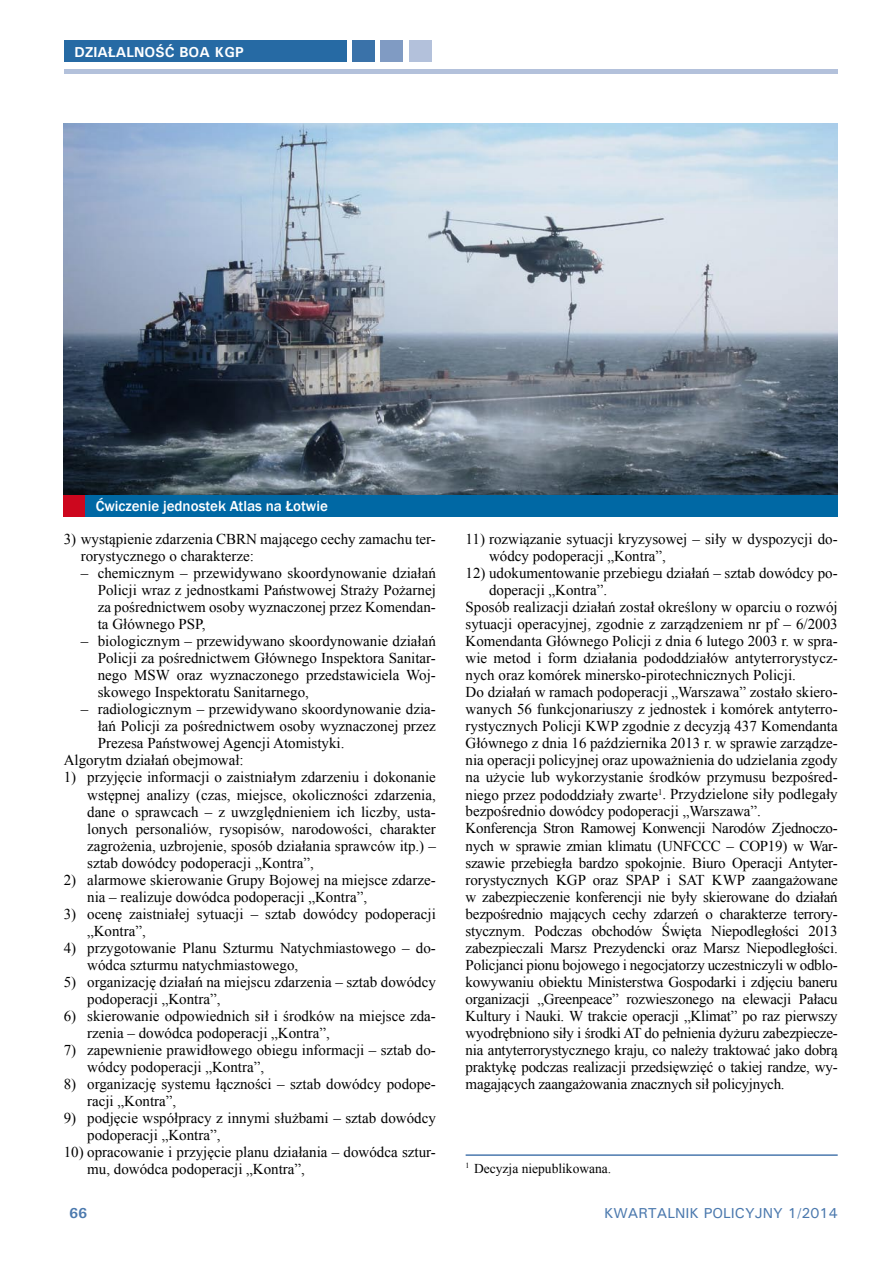
<style>
.page{position:relative;width:893px;height:1263px;background:#fff}
.page>*{position:absolute;margin:0;border:0;box-sizing:border-box;transform-origin:0 0}
.t1{font:15px/17px "Times New Roman";color:#000}
.t2{font:15px "Times New Roman";letter-spacing:-.02em;color:#000}
.t3{font:500 15px "Franklin Gothic";color:#fff}
.t4{font:500 14.4px "Univers";color:#4b79ae}
.t5{font:700 14.4px "Univers";color:#fff}
.t6{font:700 14.4px "Univers";color:#4b79ae}
.t7{font:13.5px "Times New Roman";color:#000}
</style>
<div class="page">
<hr style="left:64px;top:70px;width:774px;height:4px;background:#b3c1db">
<div style="left:64px;top:41px;width:283px;height:21px;background:#266aa4"></div>
<div style="left:352px;top:41px;width:23px;height:21px;background:#3a72a9"></div>
<div style="left:380px;top:41px;width:23px;height:21px;background:#809bc3"></div>
<div style="left:409px;top:41px;width:23px;height:21px;background:#b3c1db"></div>
<hr style="left:466px;top:1154px;width:372px;height:2px;background:#4b79ae">
<img style="left:64px;top:123px;width:774px;height:372px">
<div style="left:64px;top:495px;width:774px;height:21px;background:#0068a4"></div>
<div style="left:64px;top:495px;width:21px;height:21px;background:#cd071e"></div>
<p class="t5" style="left:74px;top:43px;width:171px">DZIAŁALNOŚĆ BOA KGP</p>
<p class="t3" style="left:96px;top:497px;width:234px">Ćwiczenie jednostek Atlas na Łotwie</p>
<p class="t1" style="left:81px;top:531px;width:357px;text-indent:-17px">3) wystąpienie zdarzenia CBRN mającego cechy zamachu ter&shy;rorystycznego o charakterze:</p>
<p class="t1" style="left:98px;top:565px;width:340px;text-align:justify;text-indent:-17px">– chemicznym – przewidywano skoordynowanie działań Policji wraz z jednostkami Państwowej Straży Pożarnej za pośrednictwem osoby wyznaczonej przez Komendan&shy;ta Głównego PSP,</p>
<p class="t1" style="left:98px;top:633px;width:340px;text-align:justify;text-indent:-17px">– biologicznym – przewidywano skoordynowanie działań Policji za pośrednictwem Głównego Inspektora Sanitar&shy;nego MSW oraz wyznaczonego przedstawiciela Woj&shy;skowego Inspektoratu Sanitarnego,</p>
<p class="t1" style="left:81px;top:701px;width:357px">– radiologicznym – przewidywano skoordynowanie dzia-</p>
<p class="t1" style="left:98px;top:718px;width:340px">łań Policji za pośrednictwem osoby wyznaczonej przez</p>
<p class="t1" style="left:98px;top:735px;width:248px">Prezesa Państwowej Agencji Atomistyki.</p>
<p class="t1" style="left:64px;top:752px;width:181px">Algorytm działań obejmował:</p>
<p class="t1" style="left:87px;top:769px;width:350px;text-align:justify;text-indent:-23px">1) przyjęcie informacji o zaistniałym zdarzeniu i dokonanie wstępnej analizy (czas, miejsce, okoliczności zdarzenia, dane o sprawcach – z uwzględnieniem ich liczby, usta&shy;lonych personaliów, rysopisów, narodowości, charakter zagrożenia, uzbrojenie, sposób działania sprawców itp.) – sztab dowódcy podoperacji „Kontra”,</p>
<p class="t1" style="left:87px;top:871px;width:350px;text-indent:-23px">2) alarmowe skierowanie Grupy Bojowej na miejsce zdarze&shy;nia – realizuje dowódca podoperacji „Kontra”,</p>
<p class="t1" style="left:87px;top:905px;width:350px;text-indent:-23px">3) ocenę zaistniałej sytuacji – sztab dowódcy podoperacji „Kontra”,</p>
<p class="t1" style="left:87px;top:939px;width:350px;text-indent:-23px">4) przygotowanie Planu Szturmu Natychmiastowego – do&shy;wódca szturmu natychmiastowego,</p>
<p class="t1" style="left:87px;top:973px;width:350px;text-indent:-23px">5) organizację działań na miejscu zdarzenia – sztab dowódcy podoperacji „Kontra”,</p>
<p class="t1" style="left:87px;top:1007px;width:350px;text-indent:-23px">6) skierowanie odpowiednich sił i środków na miejsce zda&shy;rzenia – dowódca podoperacji „Kontra”,</p>
<p class="t1" style="left:87px;top:1041px;width:350px;text-indent:-23px">7) zapewnienie prawidłowego obiegu informacji – sztab do&shy;wódcy podoperacji „Kontra”,</p>
<p class="t1" style="left:87px;top:1075px;width:350px;text-indent:-23px">8) organizację systemu łączności – sztab dowódcy podope&shy;racji „Kontra”,</p>
<p class="t1" style="left:87px;top:1109px;width:350px;text-indent:-23px">9) podjęcie współpracy z innymi służbami – sztab dowódcy podoperacji „Kontra”,</p>
<p class="t1" style="left:87px;top:1143px;width:350px;text-indent:-23px">10) opracowanie i przyjęcie planu działania – dowódca sztur&shy;mu, dowódca podoperacji „Kontra”,</p>
<p class="t1" style="left:489px;top:531px;width:350px;text-indent:-23px">11) rozwiązanie sytuacji kryzysowej – siły w dyspozycji do&shy;wódcy podoperacji „Kontra”,</p>
<p class="t1" style="left:466px;top:565px;width:374px">12) udokumentowanie przebiegu działań – sztab dowódcy po-</p>
<p class="t1" style="left:489px;top:582px;width:120px">doperacji „Kontra”.</p>
<p class="t1" style="left:466px;top:599px;width:374px">Sposób realizacji działań został określony w oparciu o rozwój</p>
<p class="t1" style="left:466px;top:616px;width:374px">sytuacji operacyjnej, zgodnie z zarządzeniem nr pf – 6/2003</p>
<p class="t1" style="left:466px;top:633px;width:374px">Komendanta Głównego Policji z dnia 6 lutego 2003 r. w spra-</p>
<p class="t1" style="left:466px;top:650px;width:374px">wie metod i form działania pododdziałów antyterrorystycz-</p>
<p class="t1" style="left:466px;top:667px;width:332px">nych oraz komórek minersko-pirotechnicznych Policji.</p>
<p class="t1" style="left:466px;top:684px;width:374px">Do działań w ramach podoperacji „Warszawa” zostało skiero-</p>
<p class="t1" style="left:466px;top:701px;width:374px">wanych 56 funkcjonariuszy z jednostek i komórek antyterro-</p>
<p class="t1" style="left:466px;top:718px;width:374px">rystycznych Policji KWP zgodnie z decyzją 437 Komendanta</p>
<p class="t1" style="left:466px;top:735px;width:374px">Głównego z dnia 16 października 2013 r. w sprawie zarządze-</p>
<p class="t1" style="left:466px;top:752px;width:374px">nia operacji policyjnej oraz upoważnienia do udzielania zgody</p>
<p class="t1" style="left:466px;top:769px;width:374px">na użycie lub wykorzystanie środków przymusu bezpośred-</p>
<p class="t1" style="left:466px;top:786px;width:374px">niego przez pododdziały zwarte<sup>1</sup>. Przydzielone siły podlegały</p>
<p class="t1" style="left:466px;top:803px;width:297px">bezpośrednio dowódcy podoperacji „Warszawa”.</p>
<p class="t2" style="left:466px;top:818px;width:374px">Konferencja Stron Ramowej Konwencji Narodów Zjednoczo-</p>
<p class="t2" style="left:466px;top:835px;width:374px">nych w sprawie zmian klimatu (UNFCCC – COP19) w War-</p>
<p class="t1" style="left:466px;top:854px;width:374px">szawie przebiegła bardzo spokojnie. Biuro Operacji Antyter-</p>
<p class="t1" style="left:466px;top:871px;width:374px">rorystycznych KGP oraz SPAP i SAT KWP zaangażowane</p>
<p class="t1" style="left:466px;top:888px;width:374px">w zabezpieczenie konferencji nie były skierowane do działań</p>
<p class="t1" style="left:466px;top:905px;width:374px">bezpośrednio mających cechy zdarzeń o charakterze terrory-</p>
<p class="t1" style="left:466px;top:922px;width:374px">stycznym. Podczas obchodów Święta Niepodległości 2013</p>
<p class="t1" style="left:466px;top:939px;width:374px">zabezpieczali Marsz Prezydencki oraz Marsz Niepodległości.</p>
<p class="t1" style="left:466px;top:956px;width:374px">Policjanci pionu bojowego i negocjatorzy uczestniczyli w odblo-</p>
<p class="t1" style="left:466px;top:973px;width:374px">kowywaniu obiektu Ministerstwa Gospodarki i zdjęciu baneru</p>
<p class="t1" style="left:466px;top:990px;width:374px">organizacji „Greenpeace” rozwieszonego na elewacji Pałacu</p>
<p class="t1" style="left:466px;top:1007px;width:374px">Kultury i Nauki. W trakcie operacji „Klimat” po raz pierwszy</p>
<p class="t1" style="left:466px;top:1024px;width:374px">wyodrębniono siły i środki AT do pełnienia dyżuru zabezpiecze-</p>
<p class="t1" style="left:466px;top:1041px;width:374px">nia antyterrorystycznego kraju, co należy traktować jako dobrą</p>
<p class="t1" style="left:466px;top:1058px;width:374px">praktykę podczas realizacji przedsięwzięć o takiej randze, wy-</p>
<p class="t1" style="left:466px;top:1075px;width:321px">magających zaangażowania znacznych sił policyjnych.</p>
<p class="t7" style="left:466px;top:1159px;width:147px"><sup>1</sup> Decyzja niepublikowana.</p>
<p class="t6" style="left:69px;top:1204px;width:20px">66</p>
<p class="t4" style="left:604px;top:1204px;width:235px">KWARTALNIK POLICYJNY 1/2014</p>
</div>
